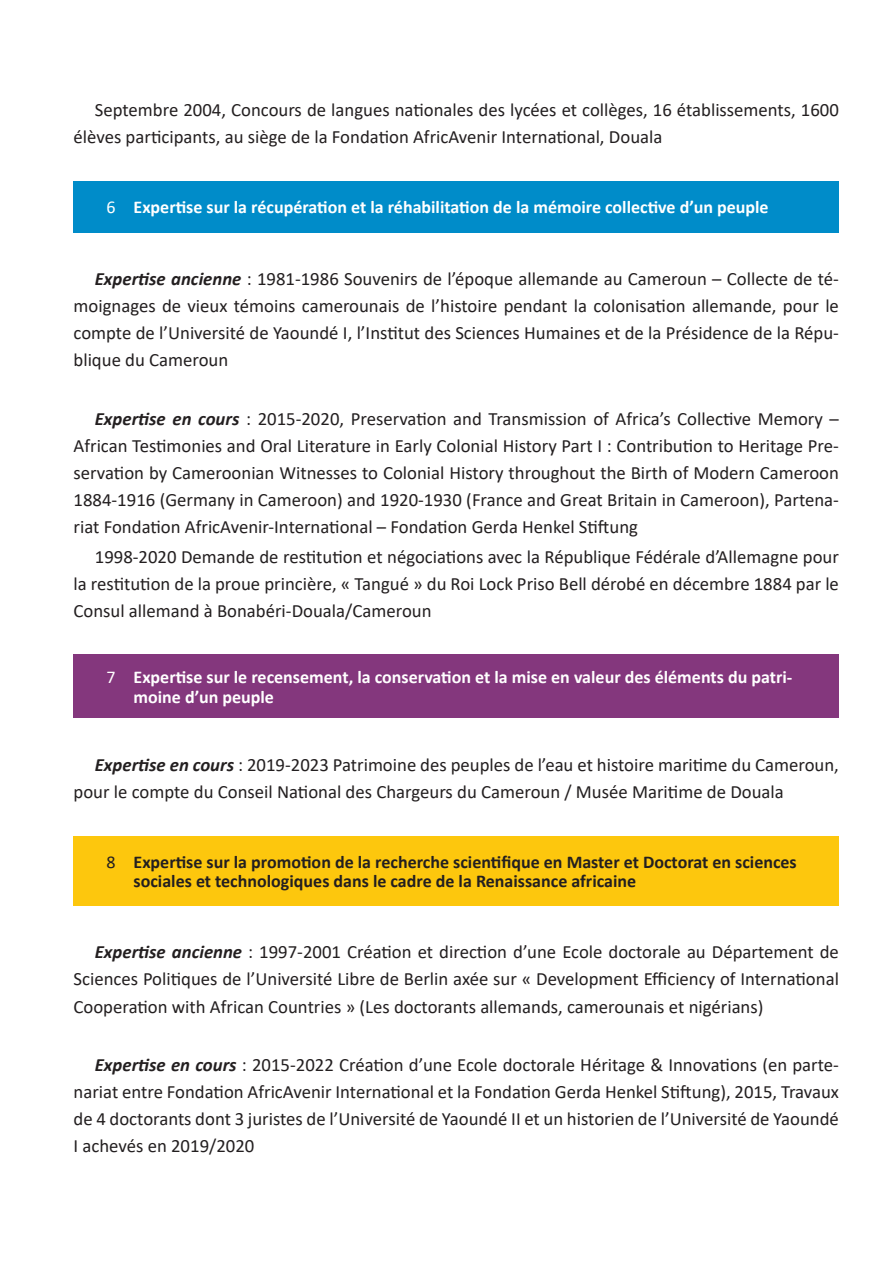
<style>
.page{position:relative;width:893px;height:1263px;background:#fff}
.page>*{position:absolute;margin:0;border:0;box-sizing:border-box;transform-origin:0 0}
.t1{font:18.75px/27px "Calibri";color:#231f20;text-align:justify}
.t2{font:700 18px/19.5px "Calibri";color:#fff}
.t3{font:700 18px/19.5px "Calibri";color:#231f20}
.s1{font-weight:400}
.s2{font-weight:700;font-style:italic}
</style>
<div class="page">
<div style="left:74px;top:181px;width:765px;height:51px;background:#008cc9"></div>
<div style="left:74px;top:655px;width:765px;height:63px;background:#84377d"></div>
<div style="left:74px;top:836px;width:765px;height:69px;background:#fdc70d"></div>
<p class="t1" style="left:74px;top:96px;width:767px;text-indent:21px">Septembre 2004, Concours de langues nationales des lycées et collèges, 16 établissements, 1600 élèves participants, au siège de la Fondation AfricAvenir International, Douala</p>
<p class="t2" style="left:107px;top:197px;width:664px"><span class="s1">6</span> Expertise sur la récupération et la réhabilitation de la mémoire collective d’un peuple</p>
<p class="t1" style="left:74px;top:265px;width:767px;text-indent:21px"><span class="s2">Expertise ancienne</span> : 1981-1986 Souvenirs de l’époque allemande au Cameroun – Collecte de té&shy;moignages de vieux témoins camerounais de l’histoire pendant la colonisation allemande, pour le compte de l’Université de Yaoundé I, l’Institut des Sciences Humaines et de la Présidence de la Répu&shy;blique du Cameroun</p>
<p class="t1" style="left:74px;top:405px;width:767px;text-indent:21px"><span class="s2">Expertise en cours</span> : 2015-2020, Preservation and Transmission of Africa’s Collective Memory – African Testimonies and Oral Literature in Early Colonial History Part I : Contribution to Heritage Pre&shy;servation by Cameroonian Witnesses to Colonial History throughout the Birth of Modern Cameroon 1884-1916 (Germany in Cameroon) and 1920-1930 (France and Great Britain in Cameroon), Partena&shy;riat Fondation AfricAvenir-International – Fondation Gerda Henkel Stiftung</p>
<p class="t1" style="left:74px;top:543px;width:767px;text-indent:21px">1998-2020 Demande de restitution et négociations avec la République Fédérale d’Allemagne pour la restitution de la proue princière, « Tangué » du Roi Lock Priso Bell dérobé en décembre 1884 par le Consul allemand à Bonabéri-Douala/Cameroun</p>
<p class="t2" style="left:134px;top:667px;width:660px;text-indent:-27px"><span class="s1">7</span> Expertise sur le recensement, la conservation et la mise en valeur des éléments du patri&shy;moine d’un peuple</p>
<p class="t1" style="left:74px;top:750px;width:767px;text-indent:21px"><span class="s2">Expertise en cours</span> : 2019-2023 Patrimoine des peuples de l’eau et histoire maritime du Cameroun, pour le compte du Conseil National des Chargeurs du Cameroun / Musée Maritime de Douala</p>
<p class="t3" style="left:134px;top:852px;width:665px;text-indent:-27px"><span class="s1">8</span> Expertise sur la promotion de la recherche scientifique en Master et Doctorat en sciences sociales et technologiques dans le cadre de la Renaissance africaine</p>
<p class="t1" style="left:74px;top:938px;width:767px;text-indent:21px"><span class="s2">Expertise ancienne</span> : 1997-2001 Création et direction d’une Ecole doctorale au Département de Sciences Politiques de l’Université Libre de Berlin axée sur « Development Efficiency of International Cooperation with African Countries » (Les doctorants allemands, camerounais et nigérians)</p>
<p class="t1" style="left:74px;top:1051px;width:767px;text-indent:21px"><span class="s2">Expertise en cours</span> : 2015-2022 Création d’une Ecole doctorale Héritage &amp; Innovations (en parte&shy;nariat entre Fondation AfricAvenir International et la Fondation Gerda Henkel Stiftung), 2015, Travaux de 4 doctorants dont 3 juristes de l’Université de Yaoundé II et un historien de l’Université de Yaoundé I achevés en 2019/2020</p>
</div>
